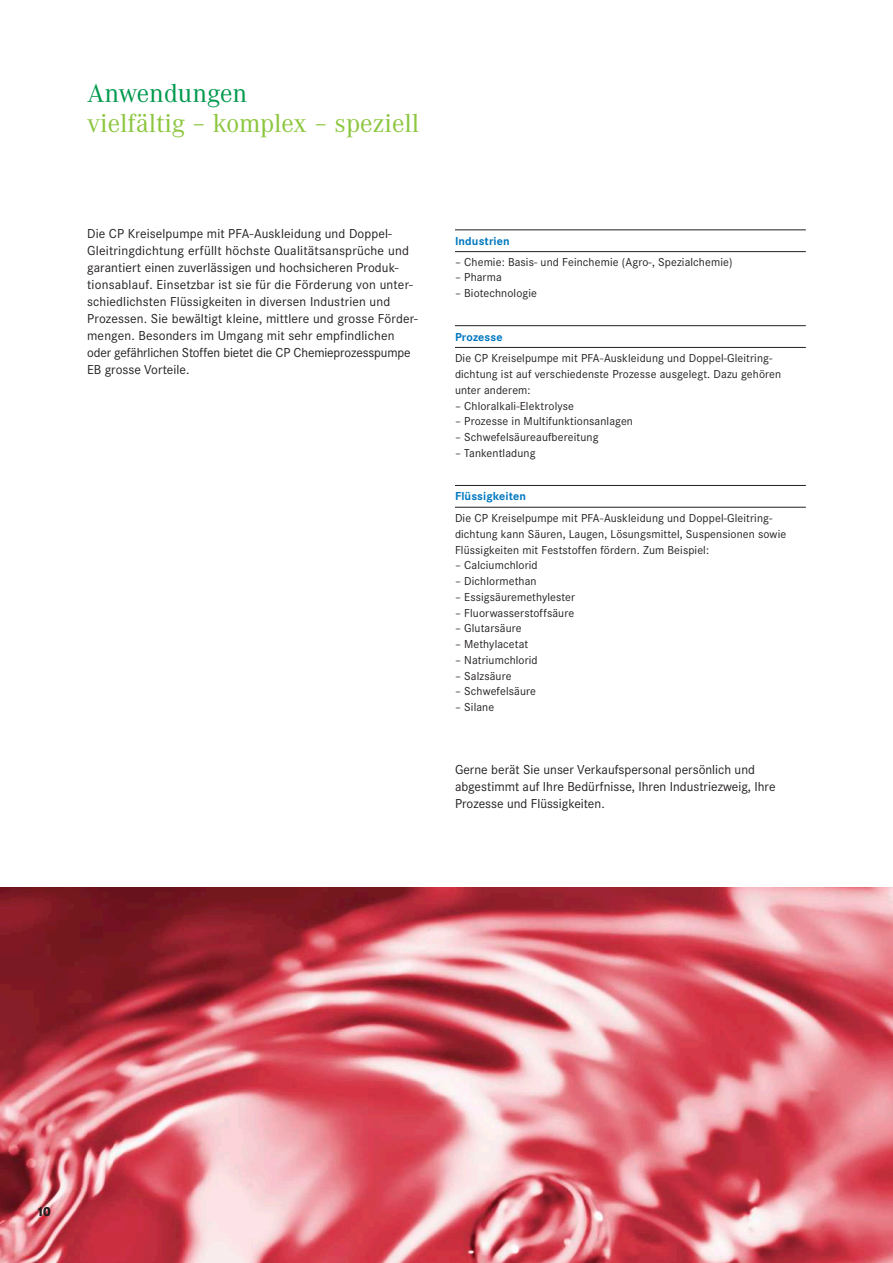
<style>
.page{position:relative;width:893px;height:1263px;background:#fff}
.page>*{position:absolute;margin:0;border:0;box-sizing:border-box;transform-origin:0 0}
.t1{font:27px "Corporate A";color:#8bc63e}
.t2{font:27px "Corporate A";color:#00994e}
.t3{font:13.5px/17px "Corporate S";letter-spacing:.01em;color:#231f20}
.t4{font:700 13.5px "Corporate S";color:#231f20}
.t5{font:12px/15.8px "Corporate S";letter-spacing:.01em;color:#231f20}
.t6{font:700 12px "Corporate S";letter-spacing:.01em;color:#0078c0}
</style>
<div class="page">
<img style="left:0;top:887px;width:893px;height:376px">
<hr style="left:455px;top:230px;width:351px;height:1px;background:#231f20">
<hr style="left:455px;top:251px;width:351px;height:1px;background:#231f20">
<hr style="left:455px;top:325px;width:351px;height:1px;background:#231f20">
<hr style="left:455px;top:347px;width:351px;height:1px;background:#231f20">
<hr style="left:455px;top:485px;width:351px;height:1px;background:#231f20">
<hr style="left:455px;top:507px;width:351px;height:1px;background:#231f20">
<h1 class="t2" style="left:87px;top:78px;width:162px">Anwendungen</h1>
<h1 class="t1" style="left:87px;top:108px;width:334px">vielfältig – komplex – speziell</h1>
<p class="t3" style="left:87px;top:225px;width:332px">Die CP Kreiselpumpe mit PFA-Auskleidung und Doppel-Gleitringdichtung erfüllt höchste Qualitätsansprüche und garantiert einen zuverlässigen und hochsicheren Produk&shy;tionsablauf. Einsetzbar ist sie für die Förderung von unter&shy;schiedlichsten Flüssigkeiten in diversen Industrien und Prozessen. Sie bewältigt kleine, mittlere und grosse Förder&shy;mengen. Besonders im Umgang mit sehr empfindlichen oder gefährlichen Stoffen bietet die CP Chemieprozesspumpe EB grosse Vorteile.</p>
<p class="t6" style="left:455px;top:234px;width:56px">Industrien</p>
<p class="t5" style="left:455px;top:254px;width:279px">– Chemie: Basis- und Feinchemie (Agro-, Spezialchemie)</p>
<p class="t5" style="left:455px;top:270px;width:48px">– Pharma</p>
<p class="t5" style="left:455px;top:285px;width:84px">– Biotechnologie</p>
<p class="t6" style="left:455px;top:330px;width:49px">Prozesse</p>
<p class="t5" style="left:455px;top:351px;width:328px">Die CP Kreiselpumpe mit PFA-Auskleidung und Doppel-Gleitring&shy;dichtung ist auf verschiedenste Prozesse ausgelegt. Dazu gehören unter anderem:</p>
<p class="t5" style="left:455px;top:398px;width:120px">– Chloralkali-Elektrolyse</p>
<p class="t5" style="left:455px;top:414px;width:179px">– Prozesse in Multifunktionsanlagen</p>
<p class="t5" style="left:455px;top:429px;width:145px">– Schwefelsäureaufbereitung</p>
<p class="t5" style="left:455px;top:445px;width:82px">– Tankentladung</p>
<p class="t6" style="left:455px;top:489px;width:73px">Flüssigkeiten</p>
<p class="t5" style="left:455px;top:510px;width:333px">Die CP Kreiselpumpe mit PFA-Auskleidung und Doppel-Gleitring&shy;dichtung kann Säuren, Laugen, Lösungsmittel, Suspensionen sowie<br>Flüssigkeiten mit Feststoffen fördern. Zum Beispiel:</p>
<p class="t5" style="left:455px;top:558px;width:84px">– Calciumchlorid</p>
<p class="t5" style="left:455px;top:573px;width:83px">– Dichlormethan</p>
<p class="t5" style="left:455px;top:589px;width:122px">– Essigsäuremethylester</p>
<p class="t5" style="left:455px;top:605px;width:121px">– Fluorwasserstoffsäure</p>
<p class="t5" style="left:455px;top:621px;width:68px">– Glutarsäure</p>
<p class="t5" style="left:455px;top:636px;width:75px">– Methylacetat</p>
<p class="t5" style="left:455px;top:652px;width:84px">– Natriumchlorid</p>
<p class="t5" style="left:455px;top:668px;width:58px">– Salzsäure</p>
<p class="t5" style="left:455px;top:684px;width:83px">– Schwefelsäure</p>
<p class="t5" style="left:455px;top:699px;width:41px">– Silane</p>
<p class="t3" style="left:455px;top:761px;width:322px">Gerne berät Sie unser Verkaufspersonal persönlich und abgestimmt auf Ihre Bedürfnisse, Ihren Industriezweig, Ihre<br>Prozesse und Flüssigkeiten.</p>
<p class="t4" style="left:36px;top:1204px;width:16px">10</p>
</div>
